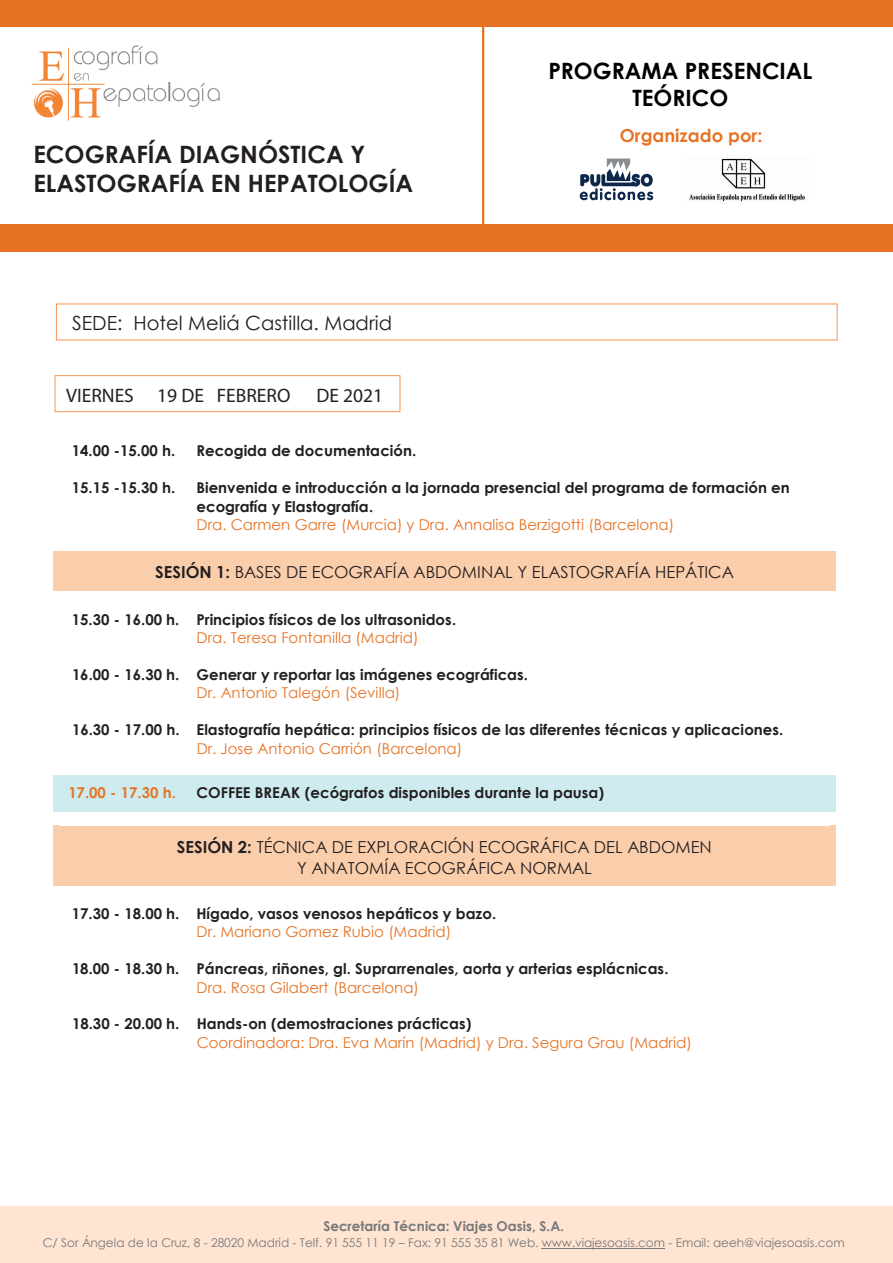
<style>
.page{position:relative;width:893px;height:1263px;background:#fff}
.page>*{position:absolute;margin:0;border:0;box-sizing:border-box;transform-origin:0 0}
.t1{font:700 24px/29.4px "Century Gothic";color:#231f20}
.t2{font:700 22.5px/27px "Century Gothic";color:#000001;text-align:center}
.t3{font:19.5px "Century Gothic";color:#231f20}
.t4{font:19.5px "Arial";color:#231f20}
.t5{font:700 18px "Century Gothic";color:#e67324}
.t6{font:16.5px/20.1px "Century Gothic";color:#231f20;text-align:center}
.t7{font:700 15px/18.5px "Century Gothic";color:#231f20}
.t8{font:15px "Century Gothic";color:#e67324}
.t9{font:700 15px "Century Gothic";color:#e67324}
.t10{font:700 13.5px "Century Gothic";color:#76787b}
.t11{font:12px "Century Gothic";color:#76787b}
.s1{font-weight:700}
</style>
<div class="page">
<img style="left:31px;top:45px;width:189px;height:76px">
<hr style="left:482px;top:27px;width:2px;height:197px;background:#e67324">
<div style="left:0;top:224px;width:893px;height:28px;background:#e67324"></div>
<div style="left:0;top:0;width:893px;height:27px;background:#e67324"></div>
<div style="left:0;top:1207px;width:893px;height:56px;background:#fee4d1"></div>
<hr style="left:542px;top:1248px;width:123px;height:1px;background:#76787b">
<div style="left:53px;top:551px;width:782px;height:10px;background:#fbceab"></div>
<div style="left:53px;top:561px;width:5px;height:20px;background:#fbceab"></div>
<div style="left:830px;top:561px;width:5px;height:20px;background:#fbceab"></div>
<div style="left:53px;top:581px;width:782px;height:10px;background:#fbceab"></div>
<div style="left:58px;top:561px;width:772px;height:20px;background:#fbceab"></div>
<div style="left:53px;top:775px;width:5px;height:26px;background:#ceebef"></div>
<div style="left:186px;top:775px;width:5px;height:26px;background:#ceebef"></div>
<div style="left:53px;top:801px;width:138px;height:11px;background:#ceebef"></div>
<div style="left:58px;top:775px;width:128px;height:7px;background:#ceebef"></div>
<div style="left:58px;top:782px;width:128px;height:19px;background:#ceebef"></div>
<div style="left:191px;top:775px;width:6px;height:26px;background:#ceebef"></div>
<div style="left:830px;top:775px;width:5px;height:26px;background:#ceebef"></div>
<div style="left:191px;top:801px;width:644px;height:11px;background:#ceebef"></div>
<div style="left:197px;top:775px;width:633px;height:7px;background:#ceebef"></div>
<div style="left:197px;top:782px;width:633px;height:19px;background:#ceebef"></div>
<div style="left:53px;top:826px;width:5px;height:51px;background:#fbceab"></div>
<div style="left:830px;top:826px;width:5px;height:51px;background:#fbceab"></div>
<div style="left:53px;top:877px;width:782px;height:8px;background:#fbceab"></div>
<div style="left:58px;top:826px;width:772px;height:11px;background:#fbceab"></div>
<div style="left:58px;top:837px;width:772px;height:20px;background:#fbceab"></div>
<div style="left:58px;top:857px;width:772px;height:20px;background:#fbceab"></div>
<div style="left:55px;top:375px;width:345px;height:37px;border:1px solid #f7954f"></div>
<svg style="left:580px;top:159px;width:73px;height:41px"></svg>
<img style="left:689px;top:158px;width:116px;height:44px">
<h1 class="t1" style="left:33px;top:138px;width:381px">ECOGRAFÍA DIAGNÓSTICA Y<br>ELASTOGRAFÍA EN HEPATOLOGÍA</h1>
<h3 class="t3" style="left:72px;top:309px;width:322px">SEDE: Hotel Meliá Castilla. Madrid</h3>
<h3 class="t4" style="left:66px;top:383px;width:226px">VIERNES 19 DE FEBRERO</h3>
<h3 class="t4" style="left:316px;top:383px;width:68px">DE 2021</h3>
<h2 class="t2" style="left:548px;top:56px;width:266px">PROGRAMA PRESENCIAL<br>TEÓRICO</h2>
<p class="t5" style="left:620px;top:121px;width:144px">Organizado por:</p>
<p class="t7" style="left:72px;top:441px;width:105px">14.00 -15.00 h.</p>
<p class="t7" style="left:197px;top:441px;width:221px">Recogida de documentación.</p>
<p class="t7" style="left:72px;top:478px;width:105px">15.15 -15.30 h.</p>
<p class="t7" style="left:196px;top:478px;width:595px">Bienvenida e introducción a la jornada presencial del programa de formación en ecografía y Elastografía.</p>
<p class="t8" style="left:197px;top:514px;width:479px">Dra. Carmen Garre (Murcia) y Dra. Annalisa Berzigotti (Barcelona)</p>
<p class="t6" style="left:155px;top:562px;width:580px"><span class="s1">SESIÓN 1:</span> BASES DE ECOGRAFÍA ABDOMINAL Y ELASTOGRAFÍA HEPÁTICA</p>
<p class="t7" style="left:72px;top:610px;width:386px">15.30 - 16.00 h. Principios físicos de los ultrasonidos.</p>
<p class="t8" style="left:197px;top:627px;width:223px">Dra. Teresa Fontanilla (Madrid)</p>
<p class="t7" style="left:72px;top:665px;width:457px">16.00 - 16.30 h. Generar y reportar las imágenes ecográficas.</p>
<p class="t8" style="left:197px;top:682px;width:205px">Dr. Antonio Talegón (Sevilla)</p>
<p class="t7" style="left:72px;top:720px;width:713px">16.30 - 17.00 h. Elastografía hepática: principios físicos de las diferentes técnicas y aplicaciones.</p>
<p class="t8" style="left:197px;top:738px;width:267px">Dr. Jose Antonio Carrión (Barcelona)</p>
<p class="t9" style="left:68px;top:781px;width:109px">17.00 - 17.30 h.</p>
<p class="t7" style="left:197px;top:782px;width:409px">COFFEE BREAK (ecógrafos disponibles durante la pausa)</p>
<p class="t6" style="left:177px;top:837px;width:536px"><span class="s1">SESIÓN 2:</span> TÉCNICA DE EXPLORACIÓN ECOGRÁFICA DEL ABDOMEN<br>Y ANATOMÍA ECOGRÁFICA NORMAL</p>
<p class="t7" style="left:72px;top:904px;width:426px">17.30 - 18.00 h. Hígado, vasos venosos hepáticos y bazo.</p>
<p class="t8" style="left:197px;top:921px;width:256px">Dr. Mariano Gomez Rubio (Madrid)</p>
<p class="t7" style="left:72px;top:959px;width:598px">18.00 - 18.30 h. Páncreas, riñones, gl. Suprarrenales, aorta y arterias esplácnicas.</p>
<p class="t8" style="left:197px;top:977px;width:224px">Dra. Rosa Gilabert (Barcelona)</p>
<p class="t7" style="left:72px;top:1014px;width:401px">18.30 - 20.00 h. Hands-on (demostraciones prácticas)</p>
<p class="t8" style="left:197px;top:1032px;width:497px">Coordinadora: Dra. Eva Marín (Madrid) y Dra. Segura Grau (Madrid)</p>
<p class="t10" style="left:323px;top:1216px;width:242px">Secretaría Técnica: Viajes Oasis, S.A.</p>
<p class="t11" style="left:43px;top:1234px;width:803px">C/ Sor Ángela de la Cruz, 8 - 28020 Madrid - Telf. 91 555 11 19 – Fax: 91 555 35 81 Web. www.viajesoasis.com - Email: aeeh@viajesoasis.com</p>
</div>
